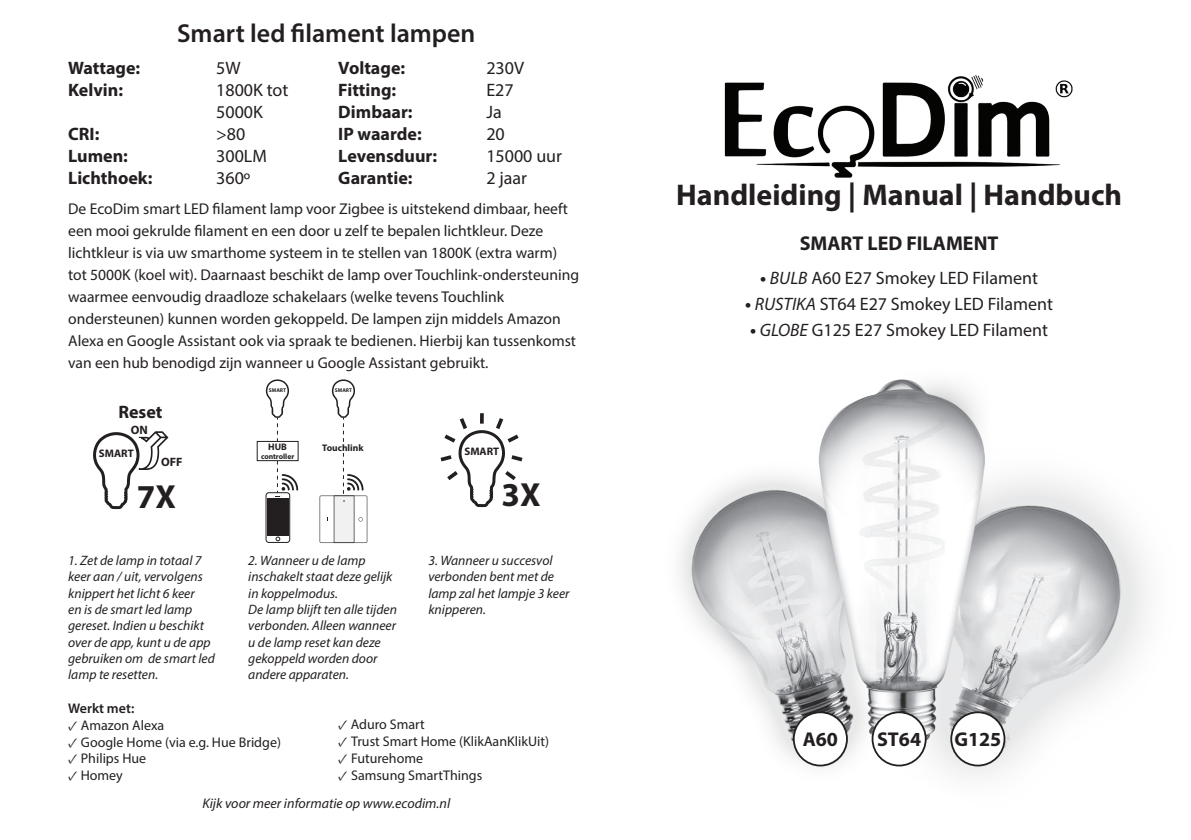
<style>
.page{position:relative;width:1191px;height:840px;background:#fff}
.page>*{position:absolute;margin:0;border:0;box-sizing:border-box;transform-origin:0 0}
.t1{font:700 33.4px "Myriad Pro";color:#231f20}
.t2{font:700 30px "Myriad Pro";color:#231f20}
.t3{font:600 26px "Myriad Pro";color:#231f20}
.t4{font:700 20px "Myriad Pro";color:#231f20}
.t5{font:18px/22px "Myriad Pro";color:#231f20}
.t6{font:700 18px "Myriad Pro";color:#231f20}
.t7{font:15.6px/22px "Myriad Pro";color:#231f20}
.t8{font:14px "Myriad Pro";color:#231f20}
.t9{font:italic 14px "Myriad Pro";color:#231f20}
.t10{font:600 14px "Myriad Pro";color:#231f20}
.t11{font:italic 13.6px/16.4px "Myriad Pro";color:#231f20}
.t12{font:700 12.2px "Myriad Pro";color:#231f20}
.t13{font:700 11px "Myriad Pro";color:#231f20}
.t14{font:700 9.6px "Myriad Pro";color:#231f20}
.t15{font:700 7.6px "Myriad Pro";color:#231f20}
.t16{font:700 5.4px "Myriad Pro";color:#231f20}
.s1{font-family:"Minion Pro";font-style:italic}
.s2{font-weight:700}
.s3{font-style:italic}
</style>
<div class="page">
<img style="left:679px;top:379px;width:468px;height:397px">
<img style="left:724px;top:75px;width:349px;height:103px">
<svg style="left:93px;top:431px;width:75px;height:78px"></svg>
<svg style="left:480px;top:413px;width:4px;height:5px"></svg>
<svg style="left:440px;top:418px;width:82px;height:89px"></svg>
<div style="left:872px;top:712px;width:53px;height:53px;background:#fff;border-radius:50%"></div>
<div style="left:871px;top:711px;width:55px;height:55px;border:2px solid #231f20;border-radius:50%"></div>
<div style="left:793px;top:712px;width:54px;height:53px;background:#fff;border-radius:50%"></div>
<div style="left:793px;top:711px;width:55px;height:55px;border:2px solid #231f20;border-radius:50%"></div>
<div style="left:951px;top:712px;width:53px;height:53px;background:#fff;border-radius:50%"></div>
<div style="left:950px;top:711px;width:55px;height:55px;border:2px solid #231f20;border-radius:50%"></div>
<svg style="left:266px;top:492px;width:24px;height:50px"></svg>
<div style="left:266px;top:492px;width:24px;height:50px;border:1px solid #231f20;border-radius:3px"></div>
<svg style="left:276px;top:536px;width:4px;height:4px"></svg>
<div style="left:267px;top:498px;width:21px;height:37px;background:#231f20"></div>
<svg style="left:266px;top:379px;width:32px;height:117px"></svg>
<div style="left:257px;top:441px;width:41px;height:19px;background:#fff"></div>
<div style="left:257px;top:441px;width:41px;height:19px;border:1px solid #231f20"></div>
<svg style="left:319px;top:379px;width:48px;height:163px"></svg>
<p class="t3" style="left:177px;top:16px;width:300px">Smart led filament lampen</p>
<p class="t6" style="left:68px;top:56px;width:74px">Wattage:</p>
<p class="t5" style="left:216px;top:56px;width:26px">5W</p>
<p class="t6" style="left:68px;top:78px;width:56px">Kelvin:</p>
<p class="t5" style="left:216px;top:78px;width:74px">1800K tot<br>5000K</p>
<p class="t6" style="left:68px;top:122px;width:33px">CRI:</p>
<p class="t5" style="left:216px;top:122px;width:31px">&gt;80</p>
<p class="t6" style="left:68px;top:144px;width:61px">Lumen:</p>
<p class="t5" style="left:216px;top:144px;width:52px">300LM</p>
<p class="t6" style="left:68px;top:166px;width:86px">Lichthoek:</p>
<p class="t5" style="left:216px;top:166px;width:36px">360º</p>
<p class="t6" style="left:338px;top:56px;width:68px">Voltage:</p>
<p class="t5" style="left:486px;top:56px;width:39px">230V</p>
<p class="t6" style="left:338px;top:78px;width:59px">Fitting:</p>
<p class="t5" style="left:486px;top:78px;width:29px">E27</p>
<p class="t6" style="left:338px;top:100px;width:76px">Dimbaar:</p>
<p class="t5" style="left:486px;top:100px;width:17px">Ja</p>
<p class="t6" style="left:338px;top:122px;width:85px">IP waarde:</p>
<p class="t5" style="left:486px;top:122px;width:20px">20</p>
<p class="t6" style="left:338px;top:144px;width:100px">Levensduur:</p>
<p class="t5" style="left:486px;top:144px;width:77px">15000 uur</p>
<p class="t6" style="left:338px;top:166px;width:76px">Garantie:</p>
<p class="t5" style="left:486px;top:166px;width:42px">2 jaar</p>
<p class="t7" style="left:68px;top:198px;width:512px">De EcoDim smart LED filament lamp voor Zigbee is uitstekend dimbaar, heeft een mooi gekrulde filament en een door u zelf te bepalen lichtkleur. Deze lichtkleur is via uw smarthome systeem in te stellen van 1800K (extra warm) tot 5000K (koel wit). Daarnaast beschikt de lamp over Touchlink-ondersteuning waarmee eenvoudig draadloze schakelaars (welke tevens Touchlink ondersteunen) kunnen worden gekoppeld. De lampen zijn middels Amazon Alexa en Google Assistant ook via spraak te bedienen. Hierbij kan tussenkomst van een hub benodigd zijn wanneer u Google Assistant gebruikt.</p>
<p class="t6" style="left:118px;top:400px;width:46px">Reset</p>
<p class="t12" style="left:131px;top:422px;width:19px">ON</p>
<p class="t16" style="left:269px;top:386px;width:19px">SMART</p>
<p class="t16" style="left:335px;top:386px;width:19px">SMART</p>
<p class="t14" style="left:268px;top:440px;width:20px">HUB</p>
<p class="t15" style="left:261px;top:451px;width:35px">controller</p>
<p class="t14" style="left:322px;top:441px;width:43px">Touchlink</p>
<p class="t13" style="left:99px;top:446px;width:36px">SMART</p>
<p class="t13" style="left:338px;top:446px;width:36px">SMART</p>
<p class="t12" style="left:161px;top:454px;width:23px">OFF</p>
<p class="t1" style="left:137px;top:474px;width:41px">7X</p>
<p class="t11" style="left:68px;top:551px;width:148px">1. Zet de lamp in totaal 7 keer aan / uit, vervolgens knippert het licht 6 keer<br>en is de smart led lamp gereset. Indien u beschikt over de app, kunt u de app gebruiken om de smart led lamp te resetten.</p>
<p class="t11" style="left:248px;top:551px;width:146px">2. Wanneer u de lamp inschakelt staat deze gelijk in koppelmodus.</p>
<p class="t11" style="left:248px;top:600px;width:150px">De lamp blijft ten alle tijden verbonden. Alleen wanneer u de lamp reset kan deze gekoppeld worden door andere apparaten.</p>
<p class="t13" style="left:464px;top:444px;width:36px">SMART</p>
<p class="t1" style="left:501px;top:472px;width:41px">3X</p>
<p class="t11" style="left:428px;top:551px;width:143px">3. Wanneer u succesvol verbonden bent met de lamp zal het lampje 3 keer knipperen.</p>
<p class="t10" style="left:68px;top:699px;width:68px">Werkt met:</p>
<p class="t8" style="left:68px;top:716px;width:98px"><span class="s1">✓</span> Amazon Alexa</p>
<p class="t8" style="left:68px;top:732px;width:214px"><span class="s1">✓</span> Google Home (via e.g. Hue Bridge)</p>
<p class="t8" style="left:68px;top:749px;width:80px"><span class="s1">✓</span> Philips Hue</p>
<p class="t8" style="left:68px;top:766px;width:56px"><span class="s1">✓</span> Homey</p>
<p class="t8" style="left:338px;top:715px;width:88px"><span class="s1">✓</span> Aduro Smart</p>
<p class="t8" style="left:338px;top:732px;width:212px"><span class="s1">✓</span> Trust Smart Home (KlikAanKlikUit)</p>
<p class="t8" style="left:338px;top:749px;width:86px"><span class="s1">✓</span> Futurehome</p>
<p class="t8" style="left:338px;top:766px;width:145px"><span class="s1">✓</span> Samsung SmartThings</p>
<p class="t9" style="left:202px;top:794px;width:249px">Kijk voor meer informatie op www.ecodim.nl</p>
<p class="t2" style="left:676px;top:175px;width:447px">Handleiding | Manual | Handbuch</p>
<p class="t4" style="left:800px;top:230px;width:200px">SMART LED FILAMENT</p>
<p class="t5" style="left:760px;top:267px;width:279px"><span class="s2">•</span> <span class="s3">BULB</span> A60 E27 Smokey LED Filament</p>
<p class="t5" style="left:745px;top:293px;width:309px"><span class="s2">•</span> <span class="s3">RUSTIKA</span> ST64 E27 Smokey LED Filament</p>
<p class="t5" style="left:750px;top:319px;width:300px"><span class="s2">•</span> <span class="s3">GLOBE</span> G125 E27 Smokey LED Filament</p>
<p class="t4" style="left:802px;top:726px;width:37px">A60</p>
<p class="t4" style="left:877px;top:726px;width:45px">ST64</p>
<p class="t4" style="left:954px;top:726px;width:48px">G125</p>
</div>
